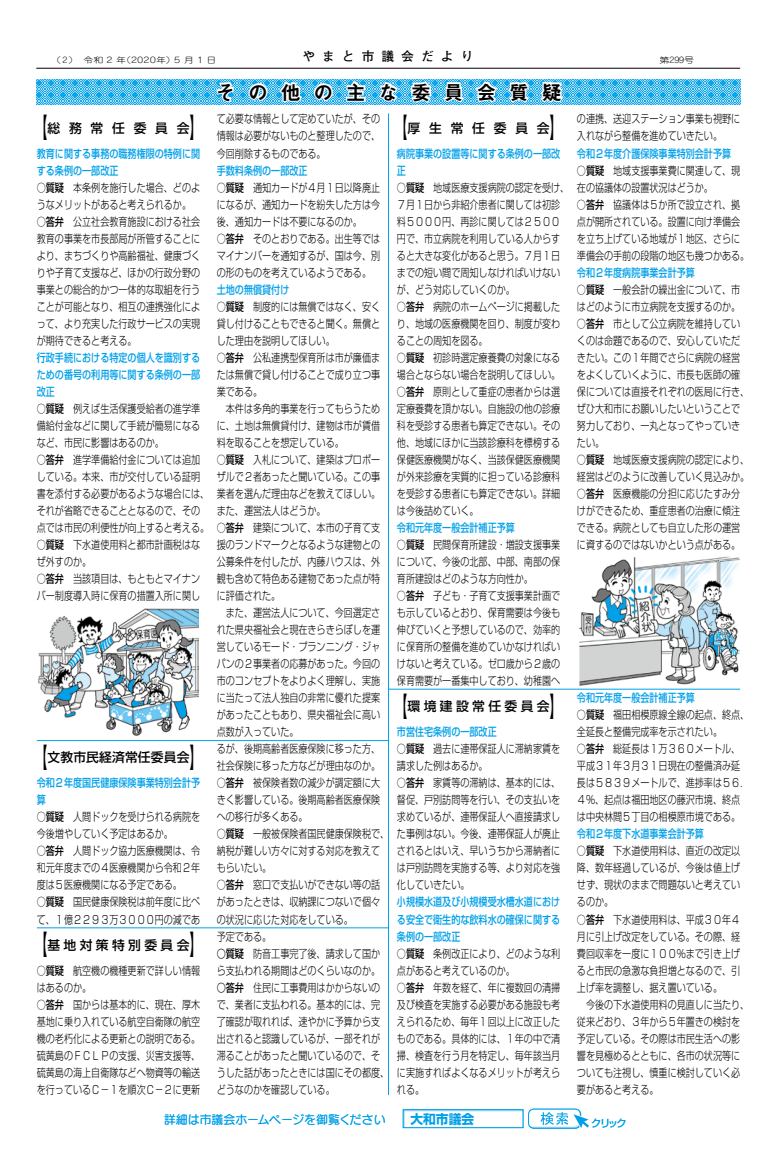
<style>
.page{position:relative;width:777px;height:1149px;background:#fff}
.page>*{position:absolute;margin:0;border:0;box-sizing:border-box;transform-origin:0 0}
.t1{font:19.8px "Midashi Go Pr 6 MB31";letter-spacing:.645em;color:#000}
.t2{font:500 12.8px "Shin Go Pr 6";letter-spacing:.265em;color:#000}
.t3{font:500 12.8px "Shin Go Pr 6";letter-spacing:.69em;color:#000}
.t4{font:500 12.8px "Shin Go Pr 6";letter-spacing:.015em;color:#000}
.t5{font:700 12.8px "Futo Go B101 Pr 6";letter-spacing:.55em;color:#000}
.t6{font:700 12.7px "Shin Go Pr 6";color:#00a0e9}
.t7{font:11.9px "Seurat Pro M";color:#00a0e9}
.t8{font:300 11.3px/17px "Shin Go Pr 6";color:#000;scale:.8 1}
.t9{font:500 11.3px/17px "Shin Go Pr 6";color:#00a0e9;scale:.8 1}
.t10{font:10.2px "Shin Go Pr 6";color:#00a0e9}
.t11{font:300 7.9px "Jun 101 Pro";color:#000;scale:1.25 1}
.s1{font-size:25.5px}
.s2{font-weight:500}
</style>
<div class="page">
<svg style="left:37px;top:79px;width:703px;height:25px;background:#51bdef"></svg>
<svg style="left:215px;top:80px;width:23px;height:24px"></svg>
<svg style="left:247px;top:82px;width:22px;height:21px"></svg>
<svg style="left:277px;top:79px;width:27px;height:24px"></svg>
<svg style="left:312px;top:82px;width:23px;height:21px"></svg>
<svg style="left:345px;top:79px;width:22px;height:24px"></svg>
<svg style="left:377px;top:80px;width:23px;height:24px"></svg>
<svg style="left:407px;top:80px;width:27px;height:25px"></svg>
<svg style="left:440px;top:81px;width:26px;height:23px"></svg>
<svg style="left:473px;top:80px;width:26px;height:25px"></svg>
<svg style="left:505px;top:67px;width:61px;height:37px"></svg>
<hr style="left:388px;top:688px;width:352px;height:1px;background:#00a0e9">
<hr style="left:388px;top:113px;width:1px;height:981px;background:#00a0e9">
<hr style="left:37px;top:927px;width:352px;height:1px;background:#00a0e9">
<hr style="left:37px;top:739px;width:352px;height:1px;background:#00a0e9">
<hr style="left:36px;top:68px;width:704px;height:1px;background:#000">
<svg style="left:403px;top:1108px;width:186px;height:21px"></svg>
<img style="left:579px;top:556px;width:160px;height:129px">
<img style="left:39px;top:608px;width:159px;height:128px">
<p class="t11" style="left:51px;top:53px;width:134px">（2）　令和 2 年（2020年）5 月 1 日</p>
<p class="t5" style="left:302px;top:46px;width:172px">やまと市議会だより</p>
<p class="t11" style="left:659px;top:53px;width:29px">第299号</p>
<h1 class="t1" style="left:215px;top:76px;width:347px">その他の主な委員会質疑</h1>
<p class="t3" style="left:35px;top:117px;width:169px"><span class="s1">【</span>総務常任委員会<span class="s1">】</span></p>
<p class="t9" style="left:37px;top:144px;width:206px">教育に関する事務の職務権限の特例に関する条例の一部改正</p>
<p class="t8" style="left:37px;top:178px;width:206px"><span class="s2">○質疑　</span>本条例を施行した場合、どのようなメリットがあると考えられるか。</p>
<p class="t8" style="left:37px;top:212px;width:206px;text-align:justify"><span class="s2">○答弁　</span>公立社会教育施設における社会教育の事業を市長部局が所管することにより、まちづくりや高齢福祉、健康づくりや子育て支援など、ほかの行政分野の事業との総合的かつ一体的な取組を行うことが可能となり、相互の連携強化によって、より充実した行政サービスの実現が期待できると考える。</p>
<p class="t9" style="left:37px;top:348px;width:206px;text-align:justify">行政手続における特定の個人を識別するための番号の利用等に関する条例の一部改正</p>
<p class="t8" style="left:37px;top:399px;width:206px;text-align:justify"><span class="s2">○質疑　</span>例えば生活保護受給者の進学準備給付金などに関して手続が簡易になるなど、市民に影響はあるのか。</p>
<p class="t8" style="left:37px;top:450px;width:217px"><span class="s2">○答弁　</span>進学準備給付金については追加している。本来、市が交付している証明書を添付する必要があるような場合には、それが省略できることとなるので、その点では市民の利便性が向上すると考える。</p>
<p class="t8" style="left:37px;top:535px;width:206px"><span class="s2">○質疑　</span>下水道使用料と都市計画税はなぜ外すのか。</p>
<p class="t8" style="left:37px;top:569px;width:206px"><span class="s2">○答弁　</span>当該項目は、もともとマイナンバー制度導入時に保育の措置入所に関し</p>
<p class="t4" style="left:35px;top:746px;width:169px"><span class="s1">【</span>文教市民経済常任委員会<span class="s1">】</span></p>
<p class="t9" style="left:37px;top:773px;width:206px">令和２年度国民健康保険事業特別会計予算</p>
<p class="t8" style="left:37px;top:807px;width:206px"><span class="s2">○質疑　</span>人間ドックを受けられる病院を今後増やしていく予定はあるか。</p>
<p class="t8" style="left:37px;top:841px;width:206px;text-align:justify"><span class="s2">○答弁　</span>人間ドック協力医療機関は、令和元年度までの４医療機関から令和２年度は５医療機関になる予定である。</p>
<p class="t8" style="left:37px;top:892px;width:206px"><span class="s2">○質疑　</span>国民健康保険税は前年度に比べて、１億２２９３万３０００円の減であ</p>
<p class="t2" style="left:35px;top:933px;width:169px"><span class="s1">【</span>基地対策特別委員会<span class="s1">】</span></p>
<p class="t8" style="left:37px;top:960px;width:206px"><span class="s2">○質疑　</span>航空機の機種更新で詳しい情報はあるのか。</p>
<p class="t8" style="left:37px;top:994px;width:206px;text-align:justify">○<span class="s2">答弁　</span>国からは基本的に、現在、厚木基地に乗り入れている航空自衛隊の航空機の老朽化による更新との説明である。硫黄島のＦＣＬＰの支援、災害支援等、硫黄島の海上自衛隊などへ物資等の輸送を行っているＣ－１を順次Ｃ－２に更新</p>
<p class="t8" style="left:217px;top:110px;width:206px;text-align:justify">て必要な情報として定めていたが、その情報は必要がないものと整理したので、今回削除するものである。</p>
<p class="t9" style="left:217px;top:161px;width:115px">手数料条例の一部改正</p>
<p class="t8" style="left:217px;top:178px;width:206px;text-align:justify"><span class="s2">○質疑　</span>通知カードが４月１日以降廃止になるが、通知カードを紛失した方は今後、通知カードは不要になるのか。</p>
<p class="t8" style="left:217px;top:229px;width:206px;text-align:justify"><span class="s2">○答弁　</span>そのとおりである。出生等ではマイナンバーを通知するが、国は今、別の形のものを考えているようである。</p>
<p class="t9" style="left:217px;top:280px;width:92px">土地の無償貸付け</p>
<p class="t8" style="left:217px;top:297px;width:206px;text-align:justify"><span class="s2">○質疑　</span>制度的には無償ではなく、安く貸し付けることもできると聞く。無償とした理由を説明してほしい。</p>
<p class="t8" style="left:217px;top:348px;width:206px"><span class="s2">○答弁　</span>公私連携型保育所は市が廉価または無償で貸し付けることで成り立つ事業である。<br>　本件は多角的事業を行ってもらうために、土地は無償貸付け、建物は市が賃借料を取ることを想定している。</p>
<p class="t8" style="left:217px;top:450px;width:206px;text-align:justify"><span class="s2">○質疑　</span>入札について、建築はプロポーザルで２者あったと聞いている。この事業者を選んだ理由などを教えてほしい。また、運営法人はどうか。</p>
<p class="t8" style="left:217px;top:518px;width:206px"><span class="s2">○答弁　</span>建築について、本市の子育て支援のランドマークとなるような建物との公募条件を付したが、内藤ハウスは、外観も含めて特色ある建物であった点が特に評価された。<br>　また、運営法人について、今回選定された県央福祉会と現在きらきらぼしを運営しているモード・プランニング・ジャパンの２事業者の応募があった。今回の市のコンセプトをよりよく理解し、実施に当たって法人独自の非常に優れた提案があったこともあり、県央福祉会に高い点数が入っていた。</p>
<p class="t8" style="left:217px;top:739px;width:206px">るが、後期高齢者医療保険に移った方、社会保険に移った方などが理由なのか。</p>
<p class="t8" style="left:217px;top:773px;width:206px;text-align:justify"><span class="s2">○答弁　</span>被保険者数の減少が調定額に大きく影響している。後期高齢者医療保険への移行が多くある。</p>
<p class="t8" style="left:217px;top:824px;width:217px"><span class="s2">○質疑　</span>一般被保険者国民健康保険税で、納税が難しい方々に対する対応を教えてもらいたい。</p>
<p class="t8" style="left:217px;top:875px;width:206px;text-align:justify"><span class="s2">○答弁　</span>窓口で支払いができない等の話があったときは、収納課につないで個々の状況に応じた対応をしている。</p>
<p class="t8" style="left:217px;top:926px;width:217px">予定である。<br>〇<span class="s2">質疑</span>　防音工事完了後、請求して国から支払われる期間はどのくらいなのか。〇<span class="s2">答弁</span>　住民に工事費用はかからないので、業者に支払われる。基本的には、完了確認が取れれば、速やかに予算から支出されると認識しているが、一部それが滞ることがあったと聞いているので、そうした話があったときには国にその都度、どうなのかを確認している。</p>
<p class="t3" style="left:395px;top:117px;width:169px"><span class="s1">【</span>厚生常任委員会<span class="s1">】</span></p>
<p class="t9" style="left:397px;top:144px;width:206px">病院事業の設置等に関する条例の一部改正</p>
<p class="t8" style="left:397px;top:178px;width:217px"><span class="s2">○質疑　</span>地域医療支援病院の認定を受け、<br>７月１日から非紹介患者に関しては初診料５０００円、再診に関しては２５００円で、市立病院を利用している人からすると大きな変化があると思う。７月１日までの短い間で周知しなければいけないが、どう対応していくのか。</p>
<p class="t8" style="left:397px;top:297px;width:206px;text-align:justify"><span class="s2">○答弁　</span>病院のホームページに掲載したり、地域の医療機関を回り、制度が変わることの周知を図る。</p>
<p class="t8" style="left:397px;top:348px;width:206px"><span class="s2">○質疑　</span>初診時選定療養費の対象になる場合とならない場合を説明してほしい。</p>
<p class="t8" style="left:397px;top:382px;width:206px;text-align:justify"><span class="s2">○答弁　</span>原則として重症の患者からは選定療養費を頂かない。自施設の他の診療科を受診する患者も算定できない。その他、地域にほかに当該診療科を標榜する保健医療機関がなく、当該保健医療機関が外来診療を実質的に担っている診療科を受診する患者にも算定できない。詳細は今後詰めていく。</p>
<p class="t9" style="left:397px;top:518px;width:149px">令和元年度一般会計補正予算</p>
<p class="t8" style="left:397px;top:535px;width:206px;text-align:justify"><span class="s2">○質疑　</span>民間保育所建設・増設支援事業について、今後の北部、中部、南部の保育所建設はどのような方向性か。</p>
<p class="t8" style="left:397px;top:586px;width:206px;text-align:justify"><span class="s2">○答弁　</span>子ども・子育て支援事業計画でも示しているとおり、保育需要は今後も伸びていくと予想しているので、効率的に保育所の整備を進めていかなければいけないと考えている。ゼロ歳から２歳の保育需要が一番集中しており、幼稚園へ</p>
<p class="t2" style="left:395px;top:695px;width:169px"><span class="s1">【</span>環境建設常任委員会<span class="s1">】</span></p>
<p class="t9" style="left:397px;top:722px;width:126px">市営住宅条例の一部改正</p>
<p class="t8" style="left:397px;top:739px;width:206px"><span class="s2">○質疑　</span>過去に連帯保証人に滞納家賃を請求した例はあるか。</p>
<p class="t8" style="left:397px;top:773px;width:206px;text-align:justify"><span class="s2">○答弁　</span>家賃等の滞納は、基本的には、督促、戸別訪問等を行い、その支払いを求めているが、連帯保証人へ直接請求した事例はない。今後、連帯保証人が廃止されるとはいえ、早いうちから滞納者には戸別訪問を実施する等、より対応を強化していきたい。</p>
<p class="t9" style="left:397px;top:892px;width:206px;text-align:justify">小規模水道及び小規模受水槽水道における安全で衛生的な飲料水の確保に関する条例の一部改正</p>
<p class="t8" style="left:397px;top:943px;width:206px"><span class="s2">○質疑　</span>条例改正により、どのような利点があると考えているのか。</p>
<p class="t8" style="left:397px;top:977px;width:206px;text-align:justify"><span class="s2">○答弁　</span>年数を経て、年に複数回の清掃及び検査を実施する必要がある施設も考えられるため、毎年１回以上に改正したものである。具体的には、１年の中で清掃、検査を行う月を特定し、毎年該当月に実施すればよくなるメリットが考えられる。</p>
<p class="t8" style="left:577px;top:110px;width:206px">の連携、送迎ステーション事業も視野に入れながら整備を進めていきたい。</p>
<p class="t9" style="left:577px;top:144px;width:194px">令和２年度介護保険事業特別会計予算</p>
<p class="t8" style="left:577px;top:161px;width:206px"><span class="s2">○質疑　</span>地域支援事業費に関連して、現在の協議体の設置状況はどうか。</p>
<p class="t8" style="left:577px;top:195px;width:217px"><span class="s2">○答弁　</span>協議体は５か所で設立され、拠点が開所されている。設置に向け準備会を立ち上げている地域が１地区、さらに準備会の手前の段階の地区も幾つかある。</p>
<p class="t9" style="left:577px;top:263px;width:149px">令和２年度病院事業会計予算</p>
<p class="t8" style="left:577px;top:280px;width:206px"><span class="s2">○質疑　</span>一般会計の繰出金について、市はどのように市立病院を支援するのか。</p>
<p class="t8" style="left:577px;top:314px;width:217px"><span class="s2">○答弁　</span>市として公立病院を維持していくのは命題であるので、安心していただきたい。この１年間でさらに病院の経営をよくしていくように、市長も医師の確保については直接それぞれの医局に行き、ぜひ大和市にお願いしたいということで努力しており、一丸となってやっていきたい。</p>
<p class="t8" style="left:577px;top:450px;width:217px"><span class="s2">○質疑　</span>地域医療支援病院の認定により、経営はどのように改善していく見込みか。</p>
<p class="t8" style="left:577px;top:484px;width:206px;text-align:justify"><span class="s2">○答弁　</span>医療機能の分担に応じたすみ分けができるため、重症患者の治療に傾注できる。病院としても自立した形の運営に資するのではないかという点がある。</p>
<p class="t9" style="left:577px;top:688px;width:149px">令和元年度一般会計補正予算</p>
<p class="t8" style="left:577px;top:705px;width:217px"><span class="s2">○質疑　</span>福田相模原線全線の起点、終点、全延長と整備完成率を示されたい。</p>
<p class="t8" style="left:577px;top:739px;width:217px"><span class="s2">○答弁　</span>総延長は１万３６０メートル、平成３１年３月３１日現在の整備済み延長は５８３９メートルで、進捗率は５６．<br>４％、起点は福田地区の藤沢市境、終点は中央林間５丁目の相模原市境である。</p>
<p class="t9" style="left:577px;top:824px;width:160px">令和２年度下水道事業会計予算</p>
<p class="t8" style="left:577px;top:841px;width:206px;text-align:justify"><span class="s2">○質疑　</span>下水道使用料は、直近の改定以降、数年経過しているが、今後は値上げせず、現状のままで問題ないと考えているのか。</p>
<p class="t8" style="left:577px;top:909px;width:217px"><span class="s2">○答弁　</span>下水道使用料は、平成３０年４月に引上げ改定をしている。その際、経費回収率を一度に１００％まで引き上げると市民の急激な負担増となるので、引上げ率を調整し、据え置いている。<br>　今後の下水道使用料の見直しに当たり、従来どおり、３年から５年置きの検討を予定している。その際は市民生活への影響を見極めるとともに、各市の状況等についても注視し、慎重に検討していく必要があると考える。</p>
<p class="t7" style="left:164px;top:1111px;width:223px">詳細は市議会ホームページを御覧ください</p>
<p class="t6" style="left:410px;top:1108px;width:65px">大和市議会</p>
<p class="t10" style="left:591px;top:1114px;width:37px">クリック</p>
</div>
